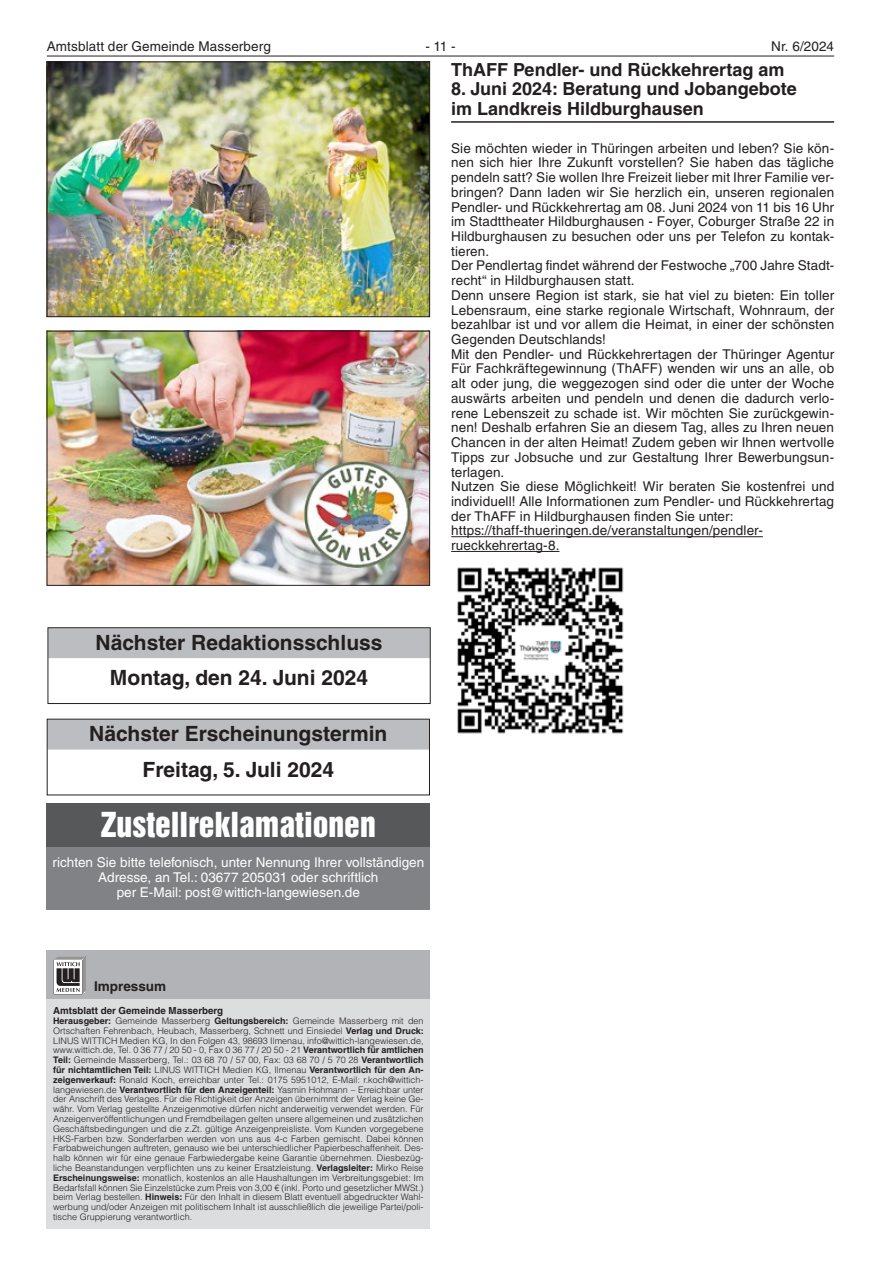
<style>
.page{position:relative;width:881px;height:1263px;background:#fff}
.page>*{position:absolute;margin:0;border:0;box-sizing:border-box;transform-origin:0 0}
.Zustell_ueber{font:31.5px "Helvetica Inserat LT";color:#fff}
.Rasterbalken{font:700 21px "Helvetica LT";color:#231f20}
.Schattenbalken{font:700 21px "Helvetica LT";color:#231f20}
.Überschrift{font:700 18px/19.6px "Helvetica LT";color:#231f20}
.t1{font:13.5px/14.7px "Helvetica LT";letter-spacing:.01em;color:#231f20;text-align:justify}
.Zustell_norm{font:13.5px/14.7px "Helvetica LT";color:#fff;text-align:center}
.Impressum_kopfz{font:700 13.5px "Helvetica LT";color:#231f20}
.Impressum_oben{font:700 9.75px "Helvetica LT";color:#231f20}
.Impressum_Norm{font:300 9px/9.8px "Helvetica LT";color:#231f20;text-align:justify}
.s1{font-weight:700}
</style>
<div class="page">
<hr style="left:47px;top:56px;width:786px;height:1px;background:#231f20">
<hr style="left:451px;top:121px;width:382px;height:2px;background:#231f20">
<hr style="left:451px;top:536px;width:311px;height:1px;background:#231f20">
<hr style="left:451px;top:551px;width:108px;height:1px;background:#231f20">
<img style="left:49px;top:64px;width:378px;height:251px">
<div style="left:47px;top:62px;width:382px;height:255px;border:1px solid #231f20"></div>
<img style="left:49px;top:333px;width:378px;height:250px">
<div style="left:48px;top:628px;width:381px;height:30px;background:#bcbdc0"></div>
<div style="left:48px;top:627px;width:382px;height:77px;border:1px solid #231f20"></div>
<div style="left:48px;top:719px;width:381px;height:30px;background:#bcbdc0"></div>
<div style="left:47px;top:803px;width:382px;height:106px;background:#808285"></div>
<div style="left:47px;top:803px;width:382px;height:44px;background:#57585a"></div>
<div style="left:47px;top:988px;width:382px;height:241px;background:#dcdddf"></div>
<div style="left:47px;top:951px;width:382px;height:48px;background:#b2b3b7"></div>
<svg style="left:54px;top:956px;width:32px;height:38px"></svg>
<img style="left:457px;top:567px;width:167px;height:167px">
<h3 class="t1" style="left:47px;top:39px;width:225px">Amtsblatt der Gemeinde Masserberg</h3>
<h3 class="t1" style="left:425px;top:39px;width:32px">- 11 -</h3>
<h3 class="t1" style="left:771px;top:39px;width:64px">Nr. 6/2024</h3>
<p class="Überschrift" style="left:451px;top:59px;width:334px">ThAFF Pendler- und Rückkehrertag am</p>
<p class="Überschrift" style="left:451px;top:79px;width:347px">8. Juni 2024: Beratung und Jobangebote im Landkreis Hildburghausen</p>
<p class="t1" style="left:451px;top:141px;width:384px">Sie möchten wieder in Thüringen arbeiten und leben? Sie kön&shy;nen sich hier Ihre Zukunft vorstellen? Sie haben das tägliche pendeln satt? Sie wollen Ihre Freizeit lieber mit Ihrer Familie ver&shy;bringen? Dann laden wir Sie herzlich ein, unseren regionalen Pendler- und Rückkehrertag am 08. Juni 2024 von 11 bis 16 Uhr im Stadttheater Hildburghausen - Foyer, Coburger Straße 22 in Hildburghausen zu besuchen oder uns per Telefon zu kontak&shy;tieren.</p>
<p class="t1" style="left:451px;top:258px;width:384px">Der Pendlertag findet während der Festwoche „700 Jahre Stadt&shy;recht“ in Hildburghausen statt.</p>
<p class="t1" style="left:451px;top:288px;width:384px">Denn unsere Region ist stark, sie hat viel zu bieten: Ein toller Lebensraum, eine starke regionale Wirtschaft, Wohnraum, der bezahlbar ist und vor allem die Heimat, in einer der schönsten Gegenden Deutschlands!</p>
<p class="t1" style="left:451px;top:347px;width:384px">Mit den Pendler- und Rückkehrertagen der Thüringer Agentur Für Fachkräftegewinnung (ThAFF) wenden wir uns an alle, ob alt oder jung, die weggezogen sind oder die unter der Woche auswärts arbeiten und pendeln und denen die dadurch verlo&shy;rene Lebenszeit zu schade ist. Wir möchten Sie zurückgewin&shy;nen! Deshalb erfahren Sie an diesem Tag, alles zu Ihren neuen Chancen in der alten Heimat! Zudem geben wir Ihnen wertvolle Tipps zur Jobsuche und zur Gestaltung Ihrer Bewerbungsun&shy;terlagen.</p>
<p class="t1" style="left:451px;top:479px;width:384px">Nutzen Sie diese Möglichkeit! Wir beraten Sie kostenfrei und individuell! Alle Informationen zum Pendler- und Rückkehrertag der ThAFF in Hildburghausen finden Sie unter:</p>
<p class="t1" style="left:451px;top:523px;width:313px">https://thaff-thueringen.de/veranstaltungen/pendler&shy;rueckkehrertag-8.</p>
<p class="Rasterbalken" style="left:96px;top:629px;width:288px">Nächster Redaktionsschluss</p>
<p class="Schattenbalken" style="left:110px;top:665px;width:259px">Montag, den 24. Juni 2024</p>
<p class="Rasterbalken" style="left:89px;top:721px;width:299px">Nächster Erscheinungstermin</p>
<p class="Schattenbalken" style="left:142px;top:756px;width:193px">Freitag, 5. Juli 2024</p>
<p class="Zustell_ueber" style="left:101px;top:806px;width:276px">Zustellreklamationen</p>
<p class="Zustell_norm" style="left:52px;top:855px;width:373px">richten Sie bitte telefonisch, unter Nennung Ihrer vollständigen<br>Adresse, an Tel.: 03677 205031 oder schriftlich<br>per E-Mail: post@wittich-langewiesen.de</p>
<p class="Impressum_kopfz" style="left:94px;top:978px;width:74px">Impressum</p>
<p class="Impressum_oben" style="left:53px;top:1005px;width:171px">Amtsblatt der Gemeinde Masserberg</p>
<p class="Impressum_Norm" style="left:53px;top:1016px;width:372px"><span class="s1">Herausgeber:</span> Gemeinde Masserberg <span class="s1">Geltungsbereich:</span> Gemeinde Masserberg mit den Ortschaften Fehrenbach, Heubach, Masserberg, Schnett und Einsiedel <span class="s1">Verlag und Druck:<br></span>LINUS WITTICH Medien KG, In den Folgen 43, 98693 Ilmenau, info@wittich-langewiesen.de, www.wittich.de, Tel. 0 36 77 / 20 50 - 0, Fax 0 36 77 / 20 50 - 21 <span class="s1">Verantwortlich für amtlichen Teil:</span> Gemeinde Masserberg, Tel.: 03 68 70 / 57 00, Fax: 03 68 70 / 5 70 28 <span class="s1">Verantwortlich für nichtamtlichen Teil:</span> LINUS WITTICH Medien KG, Ilmenau <span class="s1">Verantwortlich für den An&shy;zeigenverkauf:</span> Ronald Koch, erreichbar unter Tel.: 0175 5951012, E-Mail: r.koch@wittich&shy;langewiesen.de <span class="s1">Verantwortlich für den Anzeigenteil:</span> Yasmin Hohmann – Erreichbar unter der Anschrift des Verlages. Für die Richtigkeit der Anzeigen übernimmt der Verlag keine Ge&shy;währ. Vom Verlag gestellte Anzeigenmotive dürfen nicht anderweitig verwendet werden. Für Anzeigenveröffentlichungen und Fremdbeilagen gelten unsere allgemeinen und zusätzlichen Geschäftsbedingungen und die z.Zt. gültige Anzeigenpreisliste. Vom Kunden vorgegebene HKS-Farben bzw. Sonderfarben werden von uns aus 4-c Farben gemischt. Dabei können Farbabweichungen auftreten, genauso wie bei unterschiedlicher Papierbeschaffenheit. Des&shy;halb können wir für eine genaue Farbwiedergabe keine Garantie übernehmen. Diesbezüg&shy;liche Beanstandungen verpflichten uns zu keiner Ersatzleistung. <span class="s1">Verlagsleiter:</span> Mirko Reise <span class="s1">Erscheinungsweise:</span> monatlich, kostenlos an alle Haushaltungen im Verbreitungsgebiet: Im Bedarfsfall können Sie Einzelstücke zum Preis von 3,00 € (inkl. Porto und gesetzlicher MWSt.) beim Verlag bestellen. <span class="s1">Hinweis:</span> Für den Inhalt in diesem Blatt eventuell abgedruckter Wahl&shy;werbung und/oder Anzeigen mit politischem Inhalt ist ausschließlich die jeweilige Partei/poli&shy;tische Gruppierung verantwortlich.</p>
</div>
